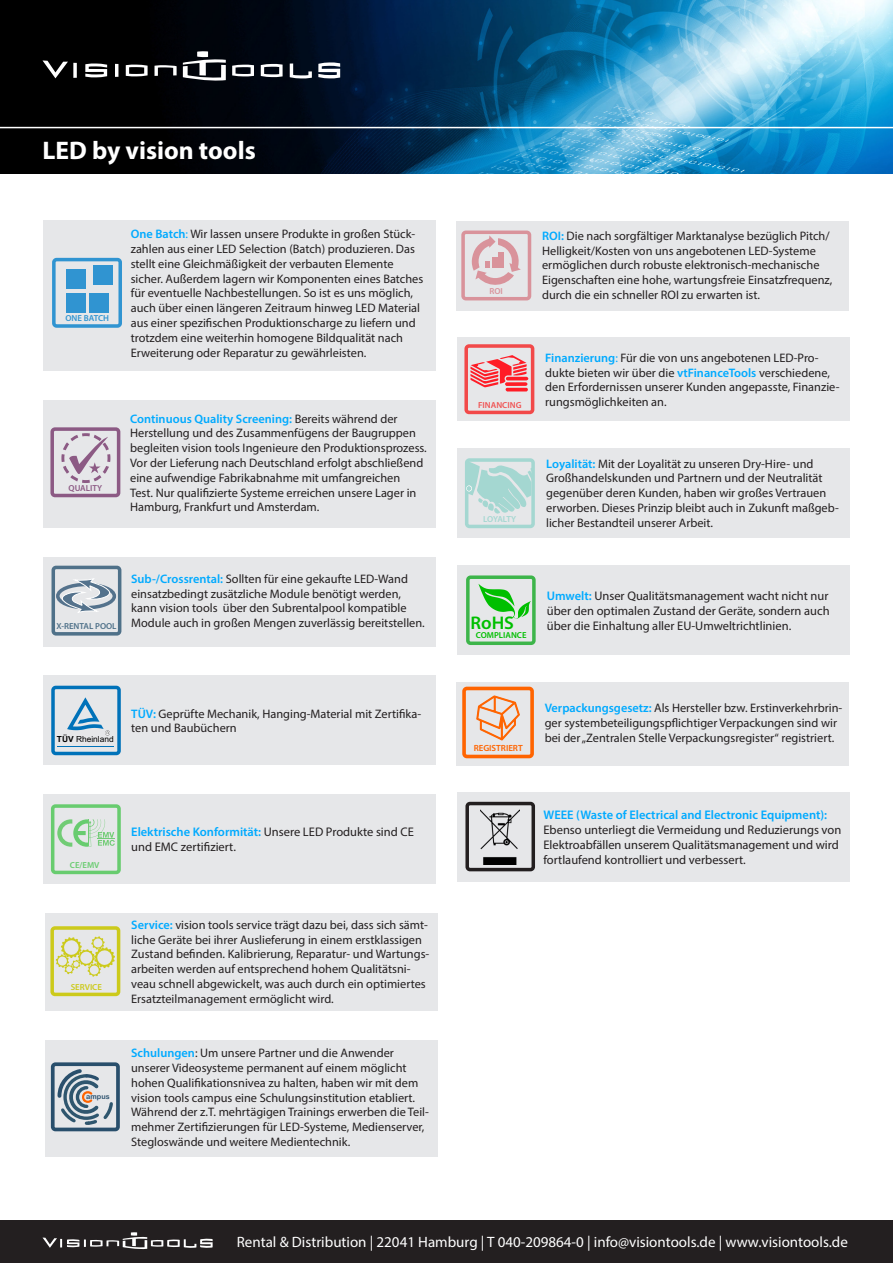
<style>
.page{position:relative;width:893px;height:1263px;background:#fff}
.page>*{position:absolute;margin:0;border:0;box-sizing:border-box;transform-origin:0 0}
.t1{font:700 25.5px "Myriad Pro";color:#fff}
.t2{font:600 18.3px "Myriad Pro";color:#00bf00}
.t3{font:15px "Myriad Pro";color:#fff}
.t4{font:12.45px/15px "Myriad Pro";color:#231f20}
.t5{font:600 12.45px "Myriad Pro";color:#0af}
.t6{font:12.3px/14.9px "Myriad Pro";color:#231f20}
.t7{font:600 9px "Myriad Pro";letter-spacing:-.005em;color:#ff6400}
.t8{font:600 8.7px "Myriad Pro";color:#4f7189}
.t9{font:600 8.7px "Myriad Pro";color:#00bf00}
.t10{font:600 8.7px "Myriad Pro";color:#f05353}
.t11{font:600 8.7px "Myriad Pro";color:#3094d1}
.t12{font:600 8.7px "Myriad Pro";color:#8c5a84}
.t13{font:600 8.7px "Myriad Pro";letter-spacing:-.035em;color:#a4d7d1}
.t14{font:600 8.7px "Myriad Pro";color:#ccca1b}
.t15{font:600 8.7px "Myriad Pro";color:#68cc6f}
.t16{font:600 8.7px "Myriad Pro";color:#d9939b}
.t17{font:8.4px "Arial";color:#000}
.t18{font:7.2px "Arial Rounded MT Bold";color:#294f6c}
.s1{font-weight:600;color:#0af}
.s2{color:#0af}
.s3{font-weight:700}
</style>
<div class="page">
<img style="left:0;top:0;width:893px;height:174px">
<svg style="left:85px;top:63px;width:22px;height:15px"></svg>
<svg style="left:115px;top:64px;width:3px;height:13px"></svg>
<svg style="left:126px;top:64px;width:22px;height:13px"></svg>
<svg style="left:155px;top:65px;width:22px;height:11px"></svg>
<svg style="left:232px;top:64px;width:22px;height:13px"></svg>
<svg style="left:261px;top:64px;width:22px;height:13px"></svg>
<svg style="left:290px;top:63px;width:22px;height:16px"></svg>
<svg style="left:318px;top:62px;width:22px;height:17px"></svg>
<svg style="left:183px;top:51px;width:43px;height:30px"></svg>
<svg style="left:43px;top:60px;width:34px;height:18px"></svg>
<div style="left:0;top:1220px;width:893px;height:43px;background:#231f20"></div>
<hr style="left:0;top:127px;width:893px;height:1px;background:#fff">
<svg style="left:43px;top:1232px;width:170px;height:17px"></svg>
<div style="left:43px;top:221px;width:393px;height:150px;background:#e6e7e9"></div>
<div style="left:52px;top:258px;width:70px;height:70px;border:4px solid #3094d1;border-radius:3px"></div>
<div style="left:66px;top:293px;width:20px;height:20px;background:#3094d1"></div>
<div style="left:66px;top:269px;width:20px;height:20px;background:#3094d1"></div>
<div style="left:89px;top:293px;width:20px;height:20px;background:#3094d1"></div>
<div style="left:93px;top:265px;width:20px;height:20px;background:#3094d1"></div>
<div style="left:43px;top:400px;width:393px;height:128px;background:#e6e7e9"></div>
<div style="left:50px;top:427px;width:70px;height:70px;border:4px solid #8c5a84;border-radius:3px"></div>
<svg style="left:61px;top:433px;width:50px;height:50px"></svg>
<div style="left:43px;top:557px;width:393px;height:89px;background:#e6e7e9"></div>
<div style="left:52px;top:566px;width:69px;height:70px;border:4px solid #4f7189;border-radius:3px"></div>
<div style="left:56px;top:583px;width:60px;height:26px;border:4px solid #54728c;border-radius:50%"></div>
<svg style="left:61px;top:578px;width:50px;height:35px"></svg>
<div style="left:457px;top:338px;width:393px;height:83px;background:#e6e7e9"></div>
<div style="left:464px;top:344px;width:70px;height:70px;border:4px solid #f24949;border-radius:3px"></div>
<svg style="left:470px;top:355px;width:58px;height:36px"></svg>
<div style="left:456px;top:221px;width:393px;height:89px;background:#e6e7e9"></div>
<div style="left:461px;top:231px;width:70px;height:69px;border:4px solid #d9939b;border-radius:3px"></div>
<svg style="left:471px;top:235px;width:50px;height:50px"></svg>
<div style="left:457px;top:448px;width:393px;height:90px;background:#e6e7e9"></div>
<div style="left:465px;top:458px;width:70px;height:70px;border:4px solid #a4d7d1;border-radius:3px"></div>
<svg style="left:466px;top:460px;width:66px;height:55px"></svg>
<div style="left:45px;top:913px;width:392px;height:98px;background:#e6e7e9"></div>
<div style="left:50px;top:926px;width:70px;height:70px;border:4px solid #ccca1b;border-radius:3px"></div>
<svg style="left:56px;top:936px;width:59px;height:41px"></svg>
<div style="left:45px;top:1040px;width:392px;height:117px;background:#e6e7e9"></div>
<div style="left:51px;top:1062px;width:69px;height:69px;border:4px solid #294f6c;border-radius:3px"></div>
<svg style="left:56px;top:1066px;width:59px;height:61px"></svg>
<div style="left:43px;top:676px;width:393px;height:89px;background:#e6e7e9"></div>
<div style="left:51px;top:686px;width:70px;height:69px;border:3px solid #0072b9;border-radius:3px"></div>
<svg style="left:67px;top:697px;width:43px;height:38px"></svg>
<hr style="left:57px;top:746px;width:57px;height:1px;background:#0072b9">
<div style="left:43px;top:794px;width:393px;height:90px;background:#e6e7e9"></div>
<div style="left:51px;top:804px;width:70px;height:70px;border:4px solid #68cc6f;border-radius:3px"></div>
<svg style="left:57px;top:819px;width:58px;height:28px"></svg>
<div style="left:457px;top:565px;width:393px;height:90px;background:#e6e7e9"></div>
<div style="left:466px;top:575px;width:70px;height:70px;border:3px solid #3db54a;border-radius:3px"></div>
<svg style="left:478px;top:584px;width:53px;height:35px"></svg>
<div style="left:457px;top:792px;width:393px;height:90px;background:#e6e7e9"></div>
<div style="left:465px;top:802px;width:70px;height:69px;border:3px solid #231f20;border-radius:3px"></div>
<img style="left:481px;top:810px;width:38px;height:54px">
<div style="left:456px;top:682px;width:393px;height:83px;background:#e6e7e9"></div>
<div style="left:462px;top:687px;width:72px;height:71px;border:4px solid #ff6400;border-radius:3px"></div>
<svg style="left:476px;top:695px;width:44px;height:46px"></svg>
<h1 class="t1" style="left:43px;top:134px;width:215px">LED by vision tools</h1>
<p class="t11" style="left:65px;top:313px;width:45px">ONE BATCH</p>
<p class="t6" style="left:131px;top:226px;width:294px"><span class="s1">One Batch</span><span class="s2">:</span> Wir lassen unsere Produkte in großen Stück&shy;zahlen aus einer LED Selection (Batch) produzieren. Das stellt eine Gleichmäßigkeit der verbauten Elemente sicher. Außerdem lagern wir Komponenten eines Batches für eventuelle Nachbestellungen. So ist es uns möglich, auch über einen längeren Zeitraum hinweg LED Material aus einer spezifischen Produktionscharge zu liefern und trotzdem eine weiterhin homogene Bildqualität nach Erweiterung oder Reparatur zu gewährleisten.</p>
<p class="t12" style="left:69px;top:482px;width:35px">QUALITY</p>
<p class="t6" style="left:130px;top:411px;width:298px"><span class="s1">Continuous Quality Screening:</span> Bereits während der Herstellung und des Zusammenfügens der Baugruppen begleiten vision tools Ingenieure den Produktionsprozess.<br>Vor der Lieferung nach Deutschland erfolgt abschließend eine aufwendige Fabrikabnahme mit umfangreichen<br>Test. Nur qualifizierte Systeme erreichen unsere Lager in Hamburg, Frankfurt und Amsterdam.</p>
<p class="t8" style="left:56px;top:621px;width:62px">X-RENTAL POOL</p>
<p class="t6" style="left:131px;top:571px;width:295px"><span class="s1">Sub-/Crossrental:</span> Sollten für eine gekaufte LED-Wand einsatzbedingt zusätzliche Module benötigt werden, kann vision tools über den Subrentalpool kompatible Module auch in großen Mengen zuverlässig bereitstellen.</p>
<p class="t17" style="left:57px;top:734px;width:58px"><span class="s3">TÜV</span> Rheinland</p>
<p class="t6" style="left:131px;top:706px;width:292px"><span class="s1">TÜV:</span> Geprüfte Mechanik, Hanging-Material mit Zertifika&shy;ten und Baubüchern</p>
<p class="t15" style="left:70px;top:859px;width:31px">CE/EMV</p>
<p class="t14" style="left:71px;top:981px;width:33px">SERVICE</p>
<p class="t18" style="left:86px;top:1092px;width:25px">ampus</p>
<p class="t4" style="left:131px;top:824px;width:284px"><span class="s1">Elektrische Konformität:</span> Unsere LED Produkte sind CE und EMC zertifiziert.</p>
<p class="t6" style="left:131px;top:917px;width:300px"><span class="s1">Service:</span> vision tools service trägt dazu bei, dass sich sämt&shy;liche Geräte bei ihrer Auslieferung in einem erstklassigen Zustand befinden. Kalibrierung, Reparatur- und Wartungs&shy;arbeiten werden auf entsprechend hohem Qualitätsni&shy;veau schnell abgewickelt, was auch durch ein optimiertes Ersatzteilmanagement ermöglicht wird.</p>
<p class="t6" style="left:131px;top:1045px;width:299px"><span class="s1">Schulungen</span>: Um unsere Partner und die Anwender unserer Videosysteme permanent auf einem möglicht hohen Qualifikationsnivea zu halten, haben wir mit dem vision tools campus eine Schulungsinstitution etabliert.<br>Während der z.T. mehrtägigen Trainings erwerben die Teil&shy;mehmer Zertifizierungen für LED-Systeme, Medienserver, Stegloswände und weitere Medientechnik.</p>
<p class="t16" style="left:489px;top:285px;width:15px">ROI</p>
<p class="t6" style="left:542px;top:228px;width:292px"><span class="s1">ROI:</span> Die nach sorgfältiger Marktanalyse bezüglich Pitch/ Helligkeit/Kosten von uns angebotenen LED-Systeme ermöglichen durch robuste elektronisch-mechanische Eigenschaften eine hohe, wartungsfreie Einsatzfrequenz, durch die ein schneller ROI zu erwarten ist.</p>
<p class="t10" style="left:478px;top:399px;width:45px">FINANCING</p>
<p class="t13" style="left:483px;top:513px;width:34px">LOYALTY</p>
<p class="t6" style="left:545px;top:350px;width:296px"><span class="s1">Finanzierung</span><span class="s2">:</span> Für die von uns angebotenen LED-Pro&shy;dukte bieten wir über die <span class="s1">vtFinanceTools</span> verschiedene, den Erfordernissen unserer Kunden angepasste, Finanzie&shy;rungsmöglichkeiten an.</p>
<p class="t6" style="left:546px;top:456px;width:294px"><span class="s1">Loyalität:</span> Mit der Loyalität zu unseren Dry-Hire- und Großhandelskunden und Partnern und der Neutralität gegenüber deren Kunden, haben wir großes Vertrauen erworben. Dieses Prinzip bleibt auch in Zukunft maßgeb&shy;licher Bestandteil unserer Arbeit.</p>
<h2 class="t2" style="left:470px;top:611px;width:45px">RoHS</h2>
<p class="t9" style="left:476px;top:630px;width:52px">COMPLIANCE</p>
<p class="t4" style="left:547px;top:588px;width:284px;text-align:justify"><span class="s1">Umwelt:</span> Unser Qualitätsmanagement wacht nicht nur über den optimalen Zustand der Geräte, sondern auch über die Einhaltung aller EU-Umweltrichtlinien.</p>
<p class="t7" style="left:474px;top:742px;width:51px">REGISTRIERT</p>
<p class="t6" style="left:545px;top:700px;width:299px"><span class="s1">Verpackungsgesetz:</span> Als Hersteller bzw. Erstinverkehrbrin&shy;ger systembeteiligungspflichtiger Verpackungen sind wir bei der „Zentralen Stelle Verpackungsregister“ registriert.</p>
<p class="t5" style="left:543px;top:807px;width:285px">WEEE (Waste of Electrical and Electronic Equipment):</p>
<p class="t4" style="left:543px;top:822px;width:299px">Ebenso unterliegt die Vermeidung und Reduzierungs von<br>Elektroabfällen unserem Qualitätsmanagement und wird fortlaufend kontrolliert und verbessert.</p>
<p class="t3" style="left:237px;top:1233px;width:613px">Rental &amp; Distribution | 22041 Hamburg | T 040-209864-0 | info@visiontools.de | www.visiontools.de</p>
</div>
